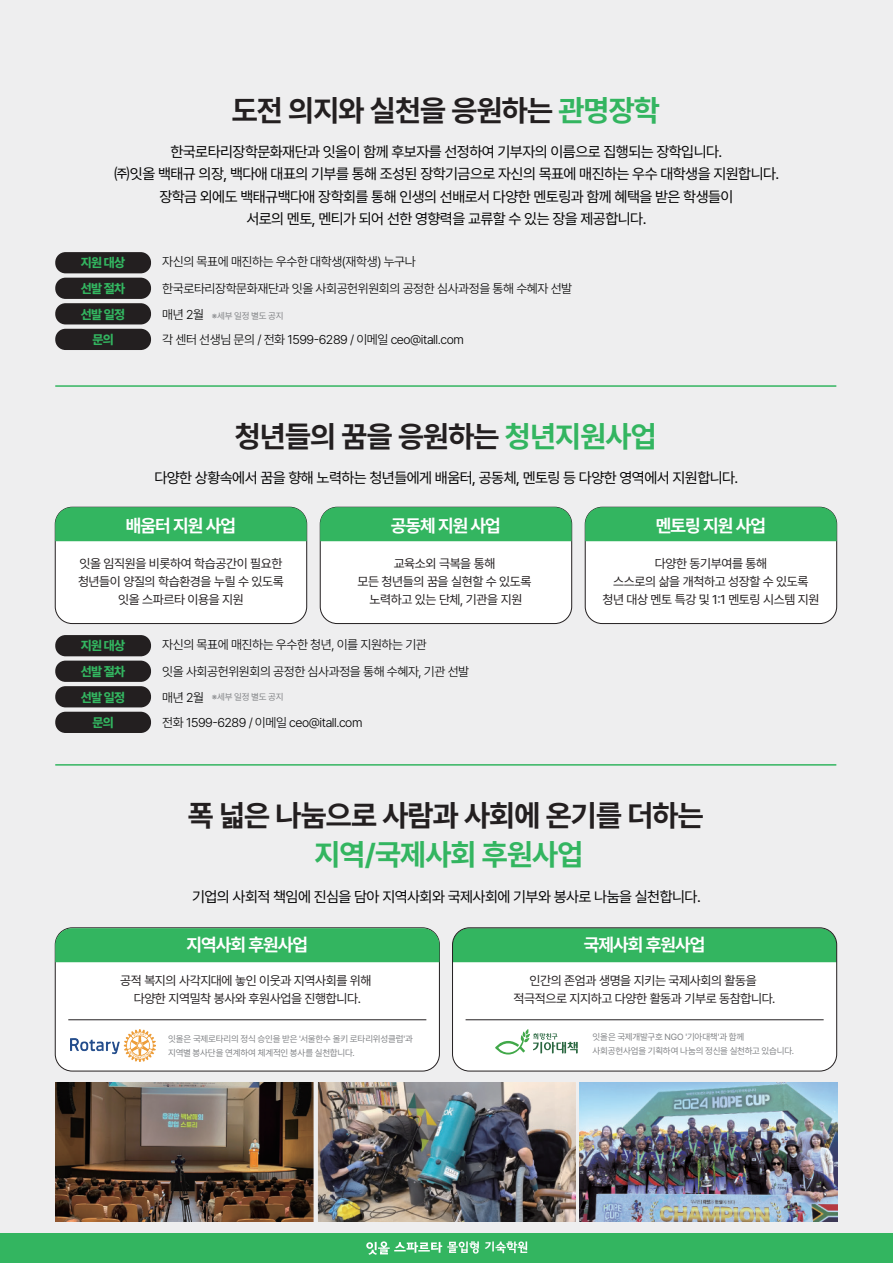
<style>
.page{position:relative;width:893px;height:1263px;background:#eeeeef}
.page>*{position:absolute;margin:0;border:0;box-sizing:border-box;transform-origin:0 0}
.t1{font:700 30px "Pretendard";letter-spacing:-.025em;color:#231f20}
.t2{font:700 30px "Pretendard";letter-spacing:-.025em;color:#33b560}
.t3{font:700 18px "Pretendard";letter-spacing:-.05em;color:#fff}
.t4{font:15px/22.5px "Pretendard";letter-spacing:-.035em;color:#030303;text-align:center}
.t5{font:12.75px/18px "Pretendard";letter-spacing:-.03em;color:#231f20;text-align:center}
.t6{font:300 12.75px/26.4px "Pretendard";letter-spacing:-.035em;color:#030303}
.t7{font:12.75px/25.5px "Pretendard Variable";letter-spacing:-.05em;color:#33b560;text-align:center}
.t8{font:9px/14px "Pretendard";letter-spacing:-.02em;color:#808285}
.s1{color:#33b560}
</style>
<div class="page">
<div style="left:452px;top:928px;width:385px;height:143px;background:#fff;border-radius:17px"></div>
<div style="left:55px;top:507px;width:252px;height:116px;background:#fff;border-radius:17px"></div>
<div style="left:55px;top:507px;width:252px;height:117px;border:1px solid #231f20;border-radius:17px"></div>
<div style="left:320px;top:507px;width:252px;height:116px;background:#fff;border-radius:17px"></div>
<div style="left:320px;top:507px;width:252px;height:117px;border:1px solid #231f20;border-radius:17px"></div>
<div style="left:585px;top:507px;width:252px;height:116px;background:#fff;border-radius:17px"></div>
<div style="left:585px;top:507px;width:252px;height:117px;border:1px solid #231f20;border-radius:17px"></div>
<div style="left:55px;top:507px;width:252px;height:34px;background:#33b560"></div>
<div style="left:320px;top:507px;width:252px;height:34px;background:#33b560"></div>
<div style="left:585px;top:507px;width:252px;height:34px;background:#33b560"></div>
<hr style="left:55px;top:764px;width:781px;height:2px;background:#33b560">
<hr style="left:55px;top:385px;width:781px;height:2px;background:#33b560">
<div style="left:55px;top:928px;width:384px;height:143px;background:#fff;border-radius:17px"></div>
<div style="left:55px;top:928px;width:385px;height:143px;border:1px solid #231f20;border-radius:17px"></div>
<svg style="left:495px;top:1029px;width:83px;height:25px"></svg>
<img style="left:71px;top:1029px;width:85px;height:32px">
<div style="left:55px;top:252px;width:96px;height:21px;background:#231f20;border-radius:10px"></div>
<div style="left:55px;top:278px;width:96px;height:21px;background:#231f20;border-radius:10px"></div>
<div style="left:55px;top:303px;width:96px;height:21px;background:#231f20;border-radius:10px"></div>
<div style="left:55px;top:329px;width:96px;height:21px;background:#231f20;border-radius:10px"></div>
<div style="left:55px;top:635px;width:96px;height:21px;background:#231f20;border-radius:10px"></div>
<div style="left:55px;top:661px;width:96px;height:21px;background:#231f20;border-radius:10px"></div>
<div style="left:55px;top:686px;width:96px;height:21px;background:#231f20;border-radius:10px"></div>
<div style="left:55px;top:712px;width:96px;height:21px;background:#231f20;border-radius:10px"></div>
<hr style="left:68px;top:1019px;width:358px;height:1px;background:#231f20">
<hr style="left:466px;top:1019px;width:358px;height:1px;background:#231f20">
<div style="left:55px;top:928px;width:384px;height:34px;background:#33b560"></div>
<div style="left:452px;top:928px;width:385px;height:34px;background:#33b560"></div>
<div style="left:452px;top:928px;width:385px;height:143px;border:1px solid #231f20;border-radius:17px"></div>
<img style="left:56px;top:1082px;width:257px;height:140px">
<img style="left:318px;top:1082px;width:257px;height:140px">
<img style="left:579px;top:1082px;width:258px;height:140px">
<div style="left:0;top:1233px;width:893px;height:30px;background:#33b560"></div>
<svg style="left:366px;top:1241px;width:113px;height:14px"></svg>
<svg style="left:485px;top:1241px;width:42px;height:12px"></svg>
<h1 class="t1" style="left:232px;top:89px;width:430px">도전 의지와 실천을 응원하는 <span class="s1">관명장학</span></h1>
<p class="t4" style="left:113px;top:140px;width:667px">한국로타리장학문화재단과 잇올이 함께 후보자를 선정하여 기부자의 이름으로 집행되는 장학입니다.<br>㈜잇올 백태규 의장, 백다애 대표의 기부를 통해 조성된 장학기금으로 자신의 목표에 매진하는 우수 대학생을 지원합니다. 장학금 외에도 백태규백다애 장학회를 통해 인생의 선배로서 다양한 멘토링과 함께 혜택을 받은 학생들이<br>서로의 멘토, 멘티가 되어 선한 영향력을 교류할 수 있는 장을 제공합니다.</p>
<p class="t7" style="left:81px;top:250px;width:46px">지원 대상 선발 절차 선발 일정 문의</p>
<p class="t6" style="left:162px;top:248px;width:411px">자신의 목표에 매진하는 우수한 대학생(재학생) 누구나<br>한국로타리장학문화재단과 잇올 사회공헌위원회의 공정한 심사과정을 통해 수혜자 선발 매년 2월</p>
<p class="t8" style="left:212px;top:308px;width:73px">※세부 일정 별도 공지</p>
<p class="t6" style="left:162px;top:326px;width:303px">각 센터 선생님 문의 / 전화 1599-6289 / 이메일 ceo@itall.com</p>
<h1 class="t1" style="left:235px;top:414px;width:423px">청년들의 꿈을 응원하는 <span class="s1">청년지원사업</span></h1>
<p class="t4" style="left:154px;top:466px;width:586px">다양한 상황속에서 꿈을 향해 노력하는 청년들에게 배움터, 공동체, 멘토링 등 다양한 영역에서 지원합니다.</p>
<p class="t3" style="left:126px;top:512px;width:111px">배움터 지원 사업</p>
<p class="t3" style="left:391px;top:512px;width:111px">공동체 지원 사업</p>
<p class="t5" style="left:78px;top:554px;width:207px">잇올 임직원을 비롯하여 학습공간이 필요한 청년들이 양질의 학습환경을 누릴 수 있도록 잇올 스파르타 이용을 지원</p>
<p class="t5" style="left:358px;top:554px;width:175px">교육소외 극복을 통해<br>모든 청년들의 꿈을 실현할 수 있도록 노력하고 있는 단체, 기관을 지원</p>
<p class="t5" style="left:602px;top:554px;width:218px">다양한 동기부여를 통해<br>스스로의 삶을 개척하고 성장할 수 있도록 청년 대상 멘토 특강 및 1:1 멘토링 시스템 지원</p>
<p class="t3" style="left:656px;top:512px;width:111px">멘토링 지원 사업</p>
<p class="t7" style="left:81px;top:633px;width:46px">지원 대상 선발 절차 선발 일정 문의</p>
<p class="t6" style="left:162px;top:631px;width:308px">자신의 목표에 매진하는 우수한 청년, 이를 지원하는 기관<br>잇올 사회공헌위원회의 공정한 심사과정을 통해 수혜자, 기관 선발 매년 2월</p>
<p class="t8" style="left:212px;top:690px;width:73px">※세부 일정 별도 공지</p>
<p class="t6" style="left:162px;top:709px;width:202px">전화 1599-6289 / 이메일 ceo@itall.com</p>
<h1 class="t1" style="left:188px;top:793px;width:517px">폭 넓은 나눔으로 사람과 사회에 온기를 더하는</h1>
<h1 class="t2" style="left:314px;top:832px;width:270px">지역/국제사회 후원사업</h1>
<p class="t4" style="left:192px;top:885px;width:510px">기업의 사회적 책임에 진심을 담아 지역사회와 국제사회에 기부와 봉사로 나눔을 실천합니다.</p>
<p class="t3" style="left:187px;top:932px;width:123px">지역사회 후원사업</p>
<p class="t5" style="left:120px;top:971px;width:253px">공적 복지의 사각지대에 놓인 이웃과 지역사회를 위해 다양한 지역밀착 봉사와 후원사업을 진행합니다.</p>
<p class="t5" style="left:514px;top:971px;width:263px">인간의 존엄과 생명을 지키는 국제사회의 활동을 적극적으로 지지하고 다양한 활동과 기부로 동참합니다.</p>
<p class="t3" style="left:584px;top:932px;width:123px">국제사회 후원사업</p>
<p class="t8" style="left:168px;top:1031px;width:246px">잇올은 국제로타리의 정식 승인을 받은 '서울한수 올키 로타리위성클럽'과 지역별 봉사단을 연계하여 체계적인 봉사를 실천합니다.</p>
<p class="t8" style="left:593px;top:1030px;width:203px">잇올은 국제개발구호 NGO '기아대책'과 함께 사회공헌사업을 기획하여 나눔의 정신을 실천하고 있습니다.</p>
</div>
